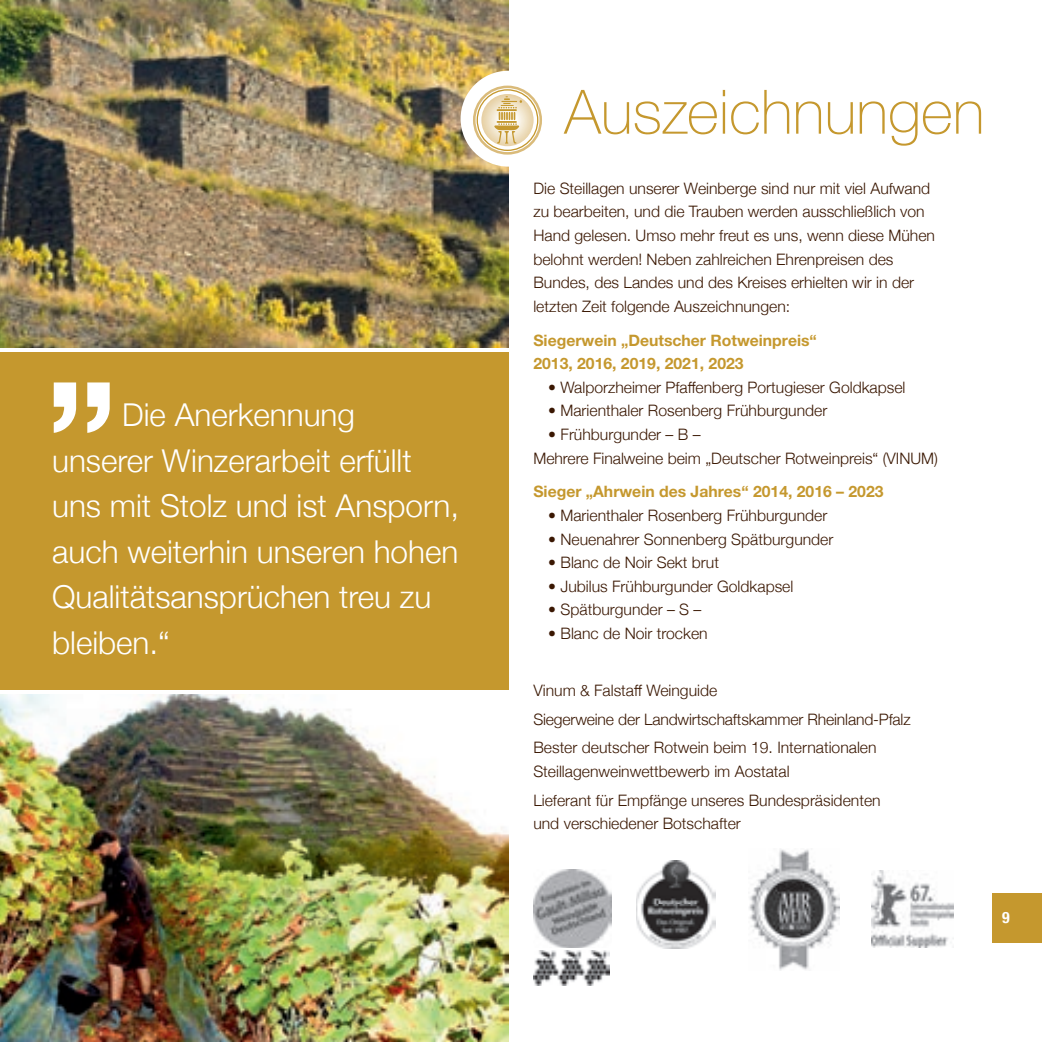
<style>
.page{position:relative;width:1042px;height:1042px;background:#fff}
.page>*{position:absolute;margin:0;border:0;box-sizing:border-box;transform-origin:0 0}
.t1{font:100 61.25px "Helvetica Neue";color:#c5982e}
.t2{font:300 31.5px/45.5px "Helvetica Neue";color:#fff}
.t3{font:300 15.75px/23.6px "Helvetica Neue";color:#3a1702}
.t4{font:700 15.75px/23.6px "Helvetica Neue LT Pro";color:#c5982e}
.t5{font:700 condensed 15.75px "Helvetica Neue";color:#fff}
</style>
<div class="page">
<div style="left:992px;top:893px;width:50px;height:50px;background:#c5982e"></div>
<img style="left:0;top:0;width:508px;height:347px">
<svg style="left:461px;top:71px;width:95px;height:96px"></svg>
<img style="left:0;top:694px;width:508px;height:348px">
<div style="left:0;top:352px;width:508px;height:338px;background:#c5982e"></div>
<img style="left:872px;top:870px;width:82px;height:77px">
<img style="left:749px;top:849px;width:90px;height:121px">
<img style="left:636px;top:861px;width:79px;height:88px">
<img style="left:533px;top:951px;width:76px;height:35px">
<img style="left:533px;top:870px;width:78px;height:78px">
<div style="left:473px;top:86px;width:69px;height:69px;border:3px solid #dabb7a;border-radius:50%"></div>
<svg style="left:481px;top:94px;width:52px;height:52px"></svg>
<div style="left:476px;top:89px;width:62px;height:62px;border:1px solid #c5982e;border-radius:50%"></div>
<svg style="left:494px;top:96px;width:28px;height:48px"></svg>
<svg style="left:54px;top:382px;width:56px;height:51px"></svg>
<h2 class="t2" style="left:52px;top:390px;width:409px;text-indent:70px">Die Anerkennung unserer Winzerarbeit erfüllt uns mit Stolz und ist Ansporn, auch weiterhin unseren hohen<br>Qualitätsansprüchen treu zu bleiben.“</h2>
<h1 class="t1" style="left:564px;top:65px;width:422px">Auszeichnungen</h1>
<p class="t3" style="left:533px;top:175px;width:403px">Die Steillagen unserer Weinberge sind nur mit viel Aufwand zu bearbeiten, und die Trauben werden ausschließlich von Hand gelesen. Umso mehr freut es uns, wenn diese Mühen belohnt werden! Neben zahlreichen Ehrenpreisen des Bundes, des Landes und des Kreises erhielten wir in der letzten Zeit folgende Auszeichnungen:</p>
<p class="t4" style="left:533px;top:328px;width:285px">Siegerwein „Deutscher Rotweinpreis“<br>2013, 2016, 2019, 2021, 2023</p>
<p class="t3" style="left:548px;top:374px;width:359px">• Walporzheimer Pfaffenberg Portugieser Goldkapsel</p>
<p class="t3" style="left:548px;top:398px;width:281px">• Marienthaler Rosenberg Frühburgunder</p>
<p class="t3" style="left:533px;top:421px;width:406px;text-indent:15px">• Frühburgunder – B –<br>Mehrere Finalweine beim „Deutscher Rotweinpreis“ (VINUM)</p>
<p class="t4" style="left:533px;top:479px;width:352px">Sieger „Ahrwein des Jahres“ 2014, 2016 – 2023</p>
<p class="t3" style="left:548px;top:502px;width:281px">• Marienthaler Rosenberg Frühburgunder</p>
<p class="t3" style="left:548px;top:526px;width:287px">• Neuenahrer Sonnenberg Spätburgunder</p>
<p class="t3" style="left:548px;top:549px;width:172px">• Blanc de Noir Sekt brut</p>
<p class="t3" style="left:548px;top:573px;width:247px">• Jubilus Frühburgunder Goldkapsel</p>
<p class="t3" style="left:548px;top:597px;width:155px">• Spätburgunder – S –</p>
<p class="t3" style="left:548px;top:620px;width:161px">• Blanc de Noir trocken</p>
<p class="t3" style="left:533px;top:675px;width:379px;line-height:28.5px">Vinum &amp; Falstaff Weinguide<br>Siegerweine der Landwirtschaftskammer Rheinland-Pfalz<br>Bester deutscher Rotwein beim 19. Internationalen</p>
<p class="t3" style="left:533px;top:756px;width:349px;line-height:28.5px">Steillagenweinwettbewerb im Aostatal<br>Lieferant für Empfänge unseres Bundespräsidenten</p>
<p class="t3" style="left:533px;top:811px;width:209px">und verschiedener Botschafter</p>
<p class="t5" style="left:1002px;top:904px;width:9px">9</p>
</div>
